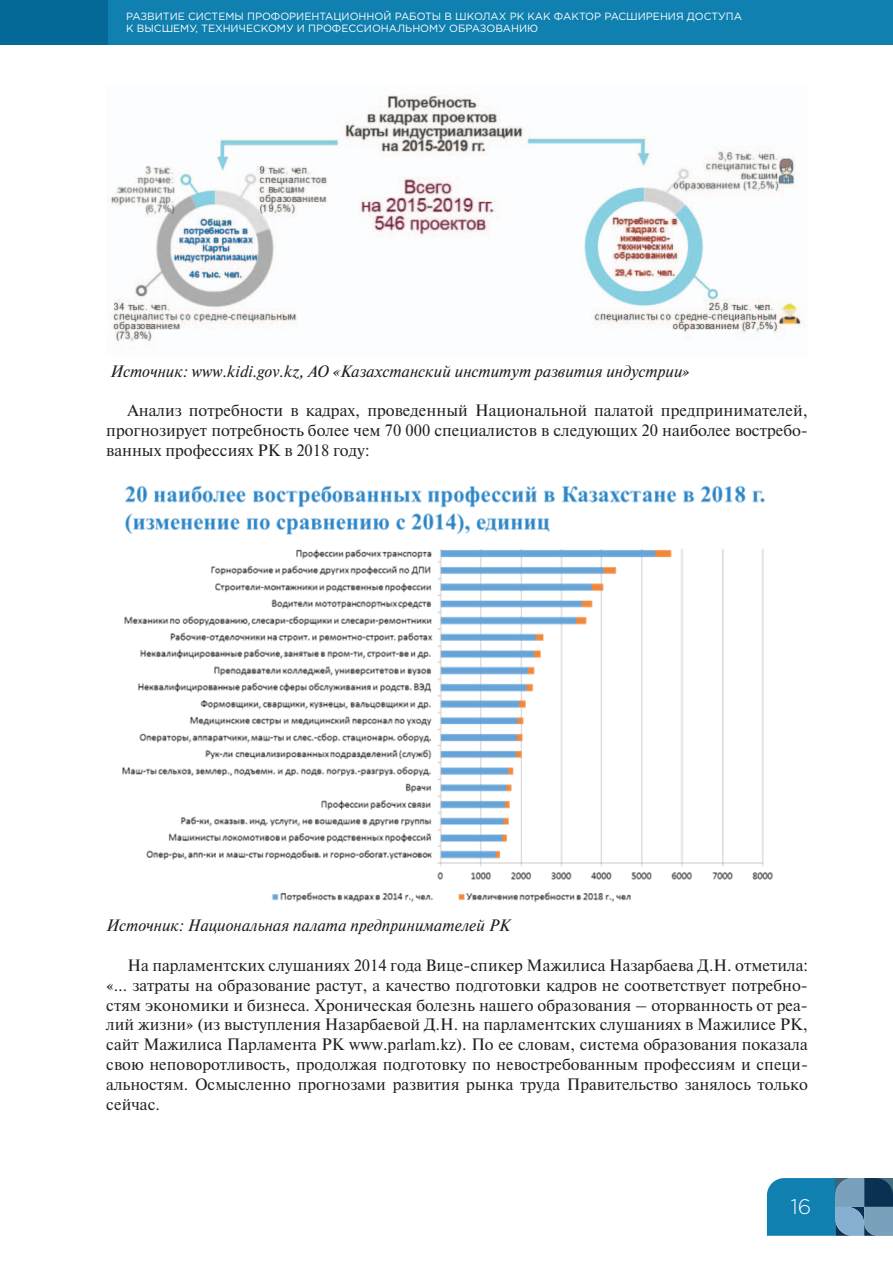
<style>
.page{position:relative;width:893px;height:1263px;background:#fff}
.page>*{position:absolute;margin:0;border:0;box-sizing:border-box;transform-origin:0 0}
.t1{font:300 21px "Gotham Pro";color:#fff}
.t2{font:16.5px/19.8px "DS Times";color:#231f20;text-align:justify}
.t3{font:italic 16.5px "DS Times";color:#231f20}
.t4{font:10.5px/12.6px "Gotham Pro";color:#fff}
</style>
<div class="page">
<svg style="left:767px;top:1178px;width:126px;height:58px"></svg>
<div style="left:0;top:0;width:893px;height:45px;background:#0f80af"></div>
<div style="left:0;top:0;width:107px;height:45px;background:#056998"></div>
<img style="left:110px;top:95px;width:691px;height:247px">
<img style="left:122px;top:485px;width:651px;height:417px">
<p class="t4" style="left:126px;top:10px;width:617px">РАЗВИТИЕ СИСТЕМЫ ПРОФОРИЕНТАЦИОННОЙ РАБОТЫ В ШКОЛАХ РК КАК ФАКТОР РАСШИРЕНИЯ ДОСТУПА<br>К ВЫСШЕМУ, ТЕХНИЧЕСКОМУ И ПРОФЕССИОНАЛЬНОМУ ОБРАЗОВАНИЮ</p>
<p class="t3" style="left:110px;top:362px;width:581px">Источник: www.kidi.gov.kz, АО «Казахстанский институт развития индустрии»</p>
<p class="t2" style="left:106px;top:401px;width:703px;text-indent:21px">Анализ потребности в кадрах, проведенный Национальной палатой предпринимателей, прогнозирует потребность более чем 70 000 специалистов в следующих 20 наиболее востребо&shy;ванных профессиях РК в 2018 году:</p>
<p class="t3" style="left:106px;top:917px;width:405px">Источник: Национальная палата предпринимателей РК</p>
<p class="t2" style="left:106px;top:955px;width:703px;text-indent:21px">На парламентских слушаниях 2014 года Вице-спикер Мажилиса Назарбаева Д.Н. отметила: «… затраты на образование растут, а качество подготовки кадров не соответствует потребно&shy;стям экономики и бизнеса. Хроническая болезнь нашего образования – оторванность от реа&shy;лий жизни» (из выступления Назарбаевой Д.Н. на парламентских слушаниях в Мажилисе РК, сайт Мажилиса Парламента РК www.parlam.kz). По ее словам, система образования показала свою неповоротливость, продолжая подготовку по невостребованным профессиям и специ&shy;альностям. Осмысленно прогнозами развития рынка труда Правительство занялось только сейчас.</p>
<p class="t1" style="left:791px;top:1195px;width:22px">16</p>
</div>
